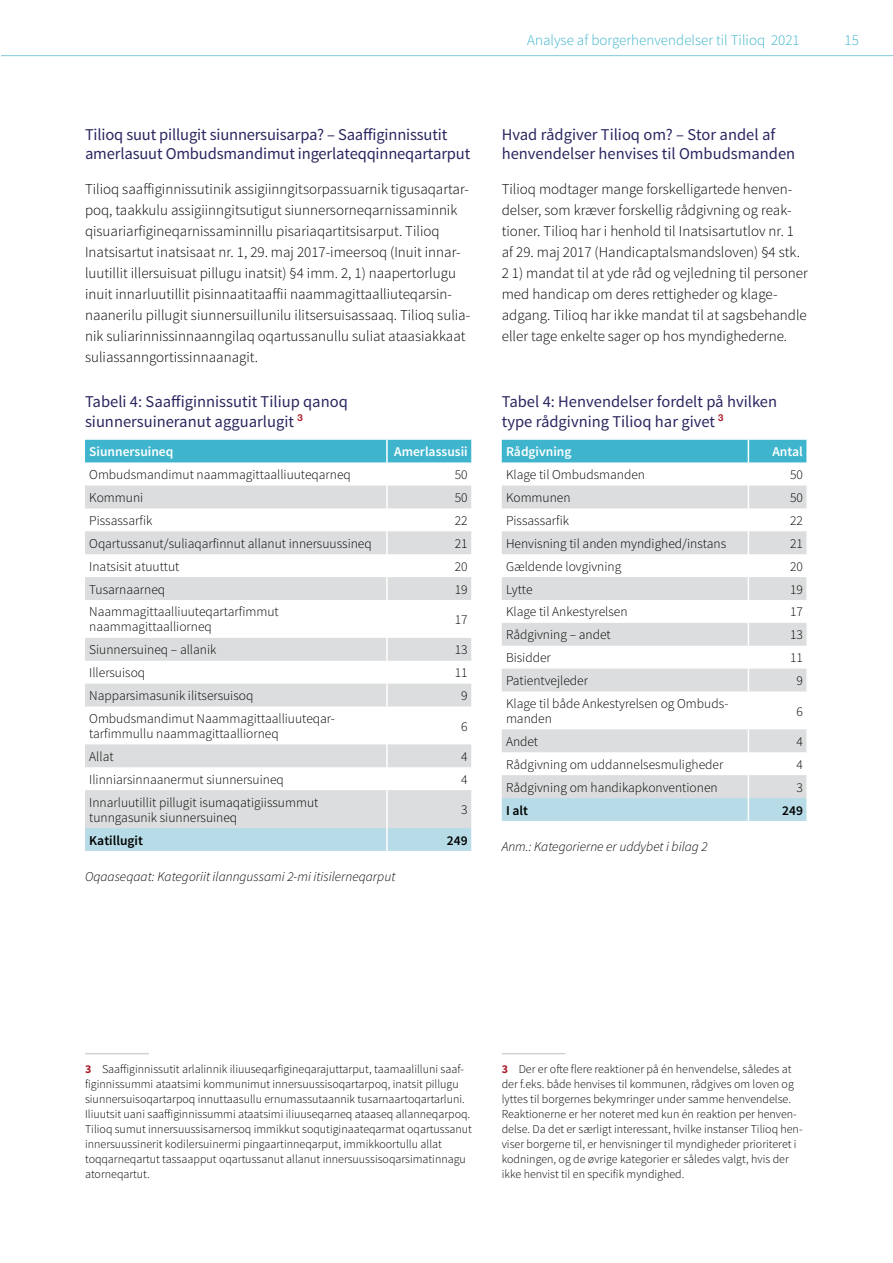
<style>
.page{position:relative;width:893px;height:1263px;background:#fff}
.page>*{position:absolute;margin:0;border:0;box-sizing:border-box;transform-origin:0 0}
.H_tabel-figurer{font:16.5px/19.5px "Source Sans Pro";color:#2a2760}
.t1{font:300 15px/21px "Source Sans Pro";color:#000}
.t2{font:300 15px "Source Sans Pro";color:#3eb5cd}
.Table{font:300 13.5px/15px "Source Sans Pro";color:#000}
.caption_sort{font:italic 300 13.5px "Source Sans Pro";color:#000}
.Table_H1_hvid{font:600 13.5px "Source Sans Pro";color:#fff}
.table_semibold_sort{font:600 13.5px "Source Sans Pro";color:#000}
.Footnote_text{font:300 12px/15px "Source Sans Pro";color:#000}
.s1{font-weight:700;color:#ad1f2d}
</style>
<div class="page">
<svg style="left:502px;top:440px;width:305px;height:251px"></svg>
<hr style="left:806px;top:669px;width:2px;height:22px;background:#fff">
<svg style="left:502px;top:729px;width:305px;height:92px"></svg>
<hr style="left:806px;top:798px;width:2px;height:23px;background:#fff">
<hr style="left:502px;top:1053px;width:64px;height:1px;background:#d1d3d4">
<div style="left:85px;top:440px;width:386px;height:23px;background:#3eb5cd"></div>
<svg style="left:85px;top:485px;width:386px;height:343px;fill:#e4e5e6"></svg>
<div style="left:85px;top:828px;width:386px;height:23px;background:#b7dce7"></div>
<hr style="left:386px;top:440px;width:2px;height:23px;background:#fff">
<hr style="left:386px;top:485px;width:2px;height:23px;background:#fff">
<hr style="left:386px;top:508px;width:2px;height:23px;background:#fff">
<hr style="left:386px;top:531px;width:2px;height:23px;background:#fff">
<hr style="left:386px;top:554px;width:2px;height:23px;background:#fff">
<hr style="left:386px;top:577px;width:2px;height:23px;background:#fff">
<hr style="left:386px;top:600px;width:2px;height:38px;background:#fff">
<hr style="left:386px;top:638px;width:2px;height:23px;background:#fff">
<hr style="left:386px;top:661px;width:2px;height:23px;background:#fff">
<hr style="left:386px;top:684px;width:2px;height:22px;background:#fff">
<hr style="left:386px;top:706px;width:2px;height:38px;background:#fff">
<hr style="left:386px;top:744px;width:2px;height:23px;background:#fff">
<hr style="left:386px;top:767px;width:2px;height:23px;background:#fff">
<hr style="left:386px;top:790px;width:2px;height:38px;background:#fff">
<hr style="left:386px;top:828px;width:2px;height:23px;background:#fff">
<hr style="left:85px;top:1053px;width:64px;height:1px;background:#d1d3d4">
<hr style="left:1px;top:55px;width:892px;height:1px;background:#82c7d9">
<p class="t2" style="left:527px;top:31px;width:274px">Analyse af borgerhenvendelser til Tilioq 2021</p>
<p class="t2" style="left:845px;top:31px;width:16px">15</p>
<h3 class="H_tabel-figurer" style="left:85px;top:125px;width:387px">Tilioq suut pillugit siunnersuisarpa? – Saaffiginnissutit amerlasuut Ombudsmandimut ingerlateqqinneqartarput</h3>
<p class="t1" style="left:85px;top:178px;width:387px">Tilioq saaffiginnissutinik assigiinngitsorpassuarnik tigusaqartar&shy;poq, taakkulu assigiinngitsutigut siunnersorneqarnissaminnik qisuariarfigineqarnissaminnillu pisariaqartitsisarput. Tilioq Inatsisartut inatsisaat nr. 1, 29. maj 2017-imeersoq (Inuit innar&shy;luutillit illersuisuat pillugu inatsit) §4 imm. 2, 1) naapertorlugu inuit innarluutillit pisinnaatitaaffii naammagittaalliuteqarsin&shy;naanerilu pillugit siunnersuillunilu ilitsersuisassaaq. Tilioq sulia&shy;nik suliarinnissinnaanngilaq oqartussanullu suliat ataasiakkaat suliassanngortissinnaanagit.</p>
<p class="H_tabel-figurer" style="left:85px;top:392px;width:264px">Tabeli 4: Saaffiginnissutit Tiliup qanoq siunnersuineranut agguarlugit <sup>3</sup></p>
<p class="Table_H1_hvid" style="left:89px;top:443px;width:86px">Siunnersuineq</p>
<p class="Table_H1_hvid" style="left:394px;top:443px;width:75px">Amerlassusii</p>
<p class="Table" style="left:89px;top:467px;width:263px">Ombudsmandimut naammagittaalliuuteqarneq</p>
<p class="Table" style="left:455px;top:467px;width:14px">50</p>
<p class="Table" style="left:89px;top:490px;width:56px">Kommuni</p>
<p class="Table" style="left:455px;top:490px;width:14px">50</p>
<p class="Table" style="left:89px;top:513px;width:65px">Pissassarfik</p>
<p class="Table" style="left:455px;top:513px;width:14px">22</p>
<p class="Table" style="left:89px;top:536px;width:284px">Oqartussanut/suliaqarfinnut allanut innersuussineq</p>
<p class="Table" style="left:455px;top:536px;width:14px">21</p>
<p class="Table" style="left:89px;top:559px;width:92px">Inatsisit atuuttut</p>
<p class="Table" style="left:455px;top:559px;width:14px">20</p>
<p class="Table" style="left:89px;top:582px;width:77px">Tusarnaarneq</p>
<p class="Table" style="left:455px;top:582px;width:14px">19</p>
<p class="Table" style="left:89px;top:605px;width:191px">Naammagittaalliuuteqartarfimmut naammagittaalliorneq</p>
<p class="Table" style="left:455px;top:612px;width:14px">17</p>
<p class="Table" style="left:89px;top:642px;width:129px">Siunnersuineq – allanik</p>
<p class="Table" style="left:455px;top:642px;width:14px">13</p>
<p class="Table" style="left:89px;top:665px;width:57px">Illersuisoq</p>
<p class="Table" style="left:455px;top:665px;width:14px">11</p>
<p class="Table" style="left:89px;top:688px;width:166px">Napparsimasunik ilitsersuisoq</p>
<p class="Table" style="left:461px;top:688px;width:8px">9</p>
<p class="Table" style="left:89px;top:711px;width:246px">Ombudsmandimut Naammagittaalliuuteqar&shy;tarfimmullu naammagittaalliorneq</p>
<p class="Table" style="left:461px;top:719px;width:8px">6</p>
<p class="Table" style="left:89px;top:749px;width:26px">Allat</p>
<p class="Table" style="left:461px;top:749px;width:8px">4</p>
<p class="Table" style="left:89px;top:772px;width:196px">Ilinniarsinnaanermut siunnersuineq</p>
<p class="Table" style="left:461px;top:772px;width:8px">4</p>
<p class="Table" style="left:89px;top:795px;width:231px">Innarluutillit pillugit isumaqatigiissummut tunngasunik siunnersuineq</p>
<p class="Table" style="left:461px;top:802px;width:8px">3</p>
<p class="table_semibold_sort" style="left:89px;top:831px;width:55px">Katillugit</p>
<p class="table_semibold_sort" style="left:447px;top:831px;width:22px">249</p>
<p class="caption_sort" style="left:85px;top:868px;width:312px">Oqaaseqaat: Kategoriit ilanngussami 2-mi itisilerneqarput</p>
<h3 class="H_tabel-figurer" style="left:502px;top:125px;width:295px">Hvad rådgiver Tilioq om? – Stor andel af henvendelser henvises til Ombudsmanden</h3>
<p class="t1" style="left:502px;top:178px;width:308px">Tilioq modtager mange forskelligartede henven&shy;delser, som kræver forskellig rådgivning og reak&shy;tioner. Tilioq har i henhold til Inatsisartutlov nr. 1 af 29. maj 2017 (Handicaptalsmandsloven) §4 stk.<br>2 1) mandat til at yde råd og vejledning til personer med handicap om deres rettigheder og klage&shy;adgang. Tilioq har ikke mandat til at sagsbehandle eller tage enkelte sager op hos myndighederne.</p>
<p class="H_tabel-figurer" style="left:502px;top:392px;width:277px">Tabel 4: Henvendelser fordelt på hvilken type rådgivning Tilioq har givet <sup>3</sup></p>
<p class="Table_H1_hvid" style="left:506px;top:443px;width:67px">Rådgivning</p>
<p class="Table_H1_hvid" style="left:772px;top:443px;width:32px">Antal</p>
<p class="Table" style="left:506px;top:467px;width:141px">Klage til Ombudsmanden</p>
<p class="Table" style="left:790px;top:467px;width:14px">50</p>
<p class="Table" style="left:506px;top:490px;width:66px">Kommunen</p>
<p class="Table" style="left:790px;top:490px;width:14px">50</p>
<p class="Table" style="left:506px;top:513px;width:65px">Pissassarfik</p>
<p class="Table" style="left:790px;top:513px;width:14px">22</p>
<p class="Table" style="left:506px;top:536px;width:222px">Henvisning til anden myndighed/instans</p>
<p class="Table" style="left:790px;top:536px;width:14px">21</p>
<p class="Table" style="left:506px;top:559px;width:117px">Gældende lovgivning</p>
<p class="Table" style="left:790px;top:559px;width:14px">20</p>
<p class="Table" style="left:506px;top:582px;width:28px">Lytte</p>
<p class="Table" style="left:790px;top:582px;width:14px">19</p>
<p class="Table" style="left:506px;top:605px;width:123px">Klage til Ankestyrelsen</p>
<p class="Table" style="left:790px;top:605px;width:14px">17</p>
<p class="Table" style="left:506px;top:627px;width:106px">Rådgivning – andet</p>
<p class="Table" style="left:790px;top:627px;width:14px">13</p>
<p class="Table" style="left:506px;top:650px;width:46px">Bisidder</p>
<p class="Table" style="left:790px;top:650px;width:14px">11</p>
<p class="Table" style="left:506px;top:673px;width:84px">Patientvejleder</p>
<p class="Table" style="left:796px;top:673px;width:8px">9</p>
<p class="Table" style="left:506px;top:696px;width:224px">Klage til både Ankestyrelsen og Ombuds&shy;manden</p>
<p class="Table" style="left:796px;top:704px;width:8px">6</p>
<p class="Table" style="left:506px;top:734px;width:34px">Andet</p>
<p class="Table" style="left:796px;top:734px;width:8px">4</p>
<p class="Table" style="left:506px;top:757px;width:219px">Rådgivning om uddannelsesmuligheder</p>
<p class="Table" style="left:796px;top:757px;width:8px">4</p>
<p class="Table" style="left:506px;top:780px;width:213px">Rådgivning om handikapkonventionen</p>
<p class="Table" style="left:796px;top:780px;width:8px">3</p>
<p class="table_semibold_sort" style="left:506px;top:801px;width:24px">I alt</p>
<p class="table_semibold_sort" style="left:782px;top:801px;width:22px">249</p>
<p class="caption_sort" style="left:502px;top:838px;width:207px">Anm.: Kategorierne er uddybet i bilag 2</p>
<p class="Footnote_text" style="left:85px;top:1061px;width:388px"><span class="s1">3</span> Saaffiginnissutit arlalinnik iliuuseqarfigineqarajuttarput, taamaalilluni saaf&shy;figinnissummi ataatsimi kommunimut innersuussisoqartarpoq, inatsit pillugu siunnersuisoqartarpoq innuttaasullu ernumassutaannik tusarnaartoqartarluni.<br>Iliuutsit uani saaffiginnissummi ataatsimi iliuuseqarneq ataaseq allanneqarpoq.<br>Tilioq sumut innersuussisarnersoq immikkut soqutiginaateqarmat oqartussanut innersuussinerit kodilersuinermi pingaartinneqarput, immikkoortullu allat toqqarneqartut tassaapput oqartussanut allanut innersuussisoqarsimatinnagu atorneqartut.</p>
<p class="Footnote_text" style="left:502px;top:1061px;width:302px"><span class="s1">3</span> Der er ofte flere reaktioner på én henvendelse, således at der f.eks. både henvises til kommunen, rådgives om loven og lyttes til borgernes bekymringer under samme henvendelse.<br>Reaktionerne er her noteret med kun én reaktion per henven&shy;delse. Da det er særligt interessant, hvilke instanser Tilioq hen&shy;viser borgerne til, er henvisninger til myndigheder prioriteret i kodningen, og de øvrige kategorier er således valgt, hvis der ikke henvist til en specifik myndighed.</p>
</div>
